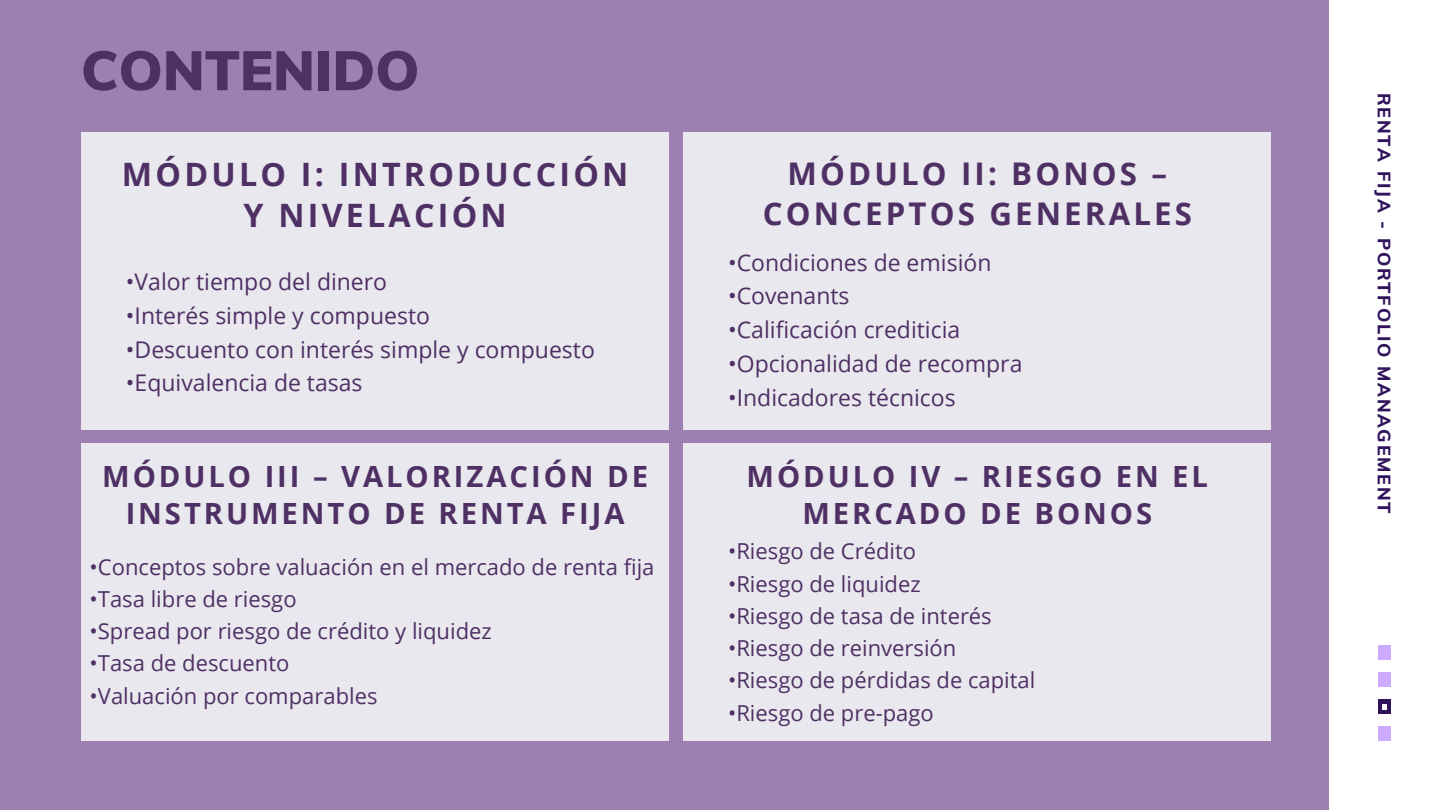
<style>
.page{position:relative;width:1440px;height:810px;background:#9d80af}
.page>*{position:absolute;margin:0;border:0;box-sizing:border-box;transform-origin:0 0}
.t1{font:900 54.9px "Muli";color:#4f3064}
.t2{font:700 32.2px/41.2px "Open Sans";letter-spacing:.1em;color:#4f3064;text-align:center}
.t3{font:700 31.2px/40.5px "Open Sans";letter-spacing:.1em;color:#4f3064;text-align:center}
.t4{font:700 29.2px/37.5px "Open Sans";letter-spacing:.1em;color:#4f3064;text-align:center}
.t5{font:23px "Open Sans";color:#4f3064}
.t6{font:22px "Open Sans";color:#4f3064}
.t7{font:800 18px "Muli";letter-spacing:.1em;color:#31145b}
</style>
<div class="page">
<div style="left:683px;top:132px;width:588px;height:298px;background:#e9e8ee"></div>
<div style="left:683px;top:443px;width:588px;height:298px;background:#e9e8ee"></div>
<div style="left:81px;top:443px;width:588px;height:298px;background:#e9e8ee"></div>
<div style="left:81px;top:132px;width:588px;height:298px;background:#e9e8ee"></div>
<div style="left:1329px;top:0;width:111px;height:810px;background:#fff"></div>
<div style="left:1378px;top:727px;width:13px;height:14px;background:#caf"></div>
<div style="left:1378px;top:700px;width:13px;height:14px;background:#31145b"></div>
<div style="left:1378px;top:672px;width:13px;height:15px;background:#caf"></div>
<div style="left:1378px;top:645px;width:13px;height:14px;background:#caf"></div>
<svg style="left:1382px;top:704px;width:5px;height:5px"></svg>
<h1 class="t1" style="left:81px;top:35px;width:340px">CONTENIDO</h1>
<h2 class="t2" style="left:122px;top:153px;width:508px">MÓDULO I: INTRODUCCIÓN<br>Y NIVELACIÓN</h2>
<p class="t5" style="left:126px;top:266px;width:263px">•Valor tiempo del dinero</p>
<p class="t5" style="left:126px;top:299px;width:306px">•Interés simple y compuesto</p>
<p class="t5" style="left:126px;top:333px;width:470px">•Descuento con interés simple y compuesto</p>
<p class="t5" style="left:126px;top:367px;width:238px">•Equivalencia de tasas</p>
<h3 class="t4" style="left:102px;top:456px;width:547px">MÓDULO III – VALORIZACIÓN DE<br>INSTRUMENTO DE RENTA FIJA</h3>
<p class="t6" style="left:90px;top:551px;width:566px">•Conceptos sobre valuación en el mercado de renta fija</p>
<p class="t6" style="left:90px;top:583px;width:208px">•Tasa libre de riesgo</p>
<p class="t6" style="left:90px;top:616px;width:404px">•Spread por riesgo de crédito y liquidez</p>
<p class="t6" style="left:90px;top:648px;width:201px">•Tasa de descuento</p>
<p class="t6" style="left:90px;top:680px;width:289px">•Valuación por comparables</p>
<h3 class="t3" style="left:763px;top:152px;width:431px">MÓDULO II: BONOS –<br>CONCEPTOS GENERALES</h3>
<p class="t5" style="left:728px;top:246px;width:265px">•Condiciones de emisión</p>
<p class="t5" style="left:728px;top:280px;width:123px">•Covenants</p>
<p class="t5" style="left:728px;top:314px;width:234px">•Calificación crediticia</p>
<p class="t5" style="left:728px;top:347px;width:296px">•Opcionalidad de recompra</p>
<p class="t5" style="left:728px;top:381px;width:229px">•Indicadores técnicos</p>
<h3 class="t4" style="left:747px;top:456px;width:463px">MÓDULO IV – RIESGO EN EL<br>MERCADO DE BONOS</h3>
<p class="t6" style="left:728px;top:536px;width:190px">•Riesgo de Crédito</p>
<p class="t6" style="left:728px;top:568px;width:194px">•Riesgo de liquidez</p>
<p class="t6" style="left:728px;top:600px;width:265px">•Riesgo de tasa de interés</p>
<p class="t6" style="left:728px;top:633px;width:230px">•Riesgo de reinversión</p>
<p class="t6" style="left:728px;top:665px;width:309px">•Riesgo de pérdidas de capital</p>
<p class="t6" style="left:728px;top:697px;width:207px">•Riesgo de pre-pago</p>
<p class="t7" style="left:1396px;top:93px;width:423px;rotate:90deg">RENTA FIJA - PORTFOLIO MANAGEMENT</p>
</div>
